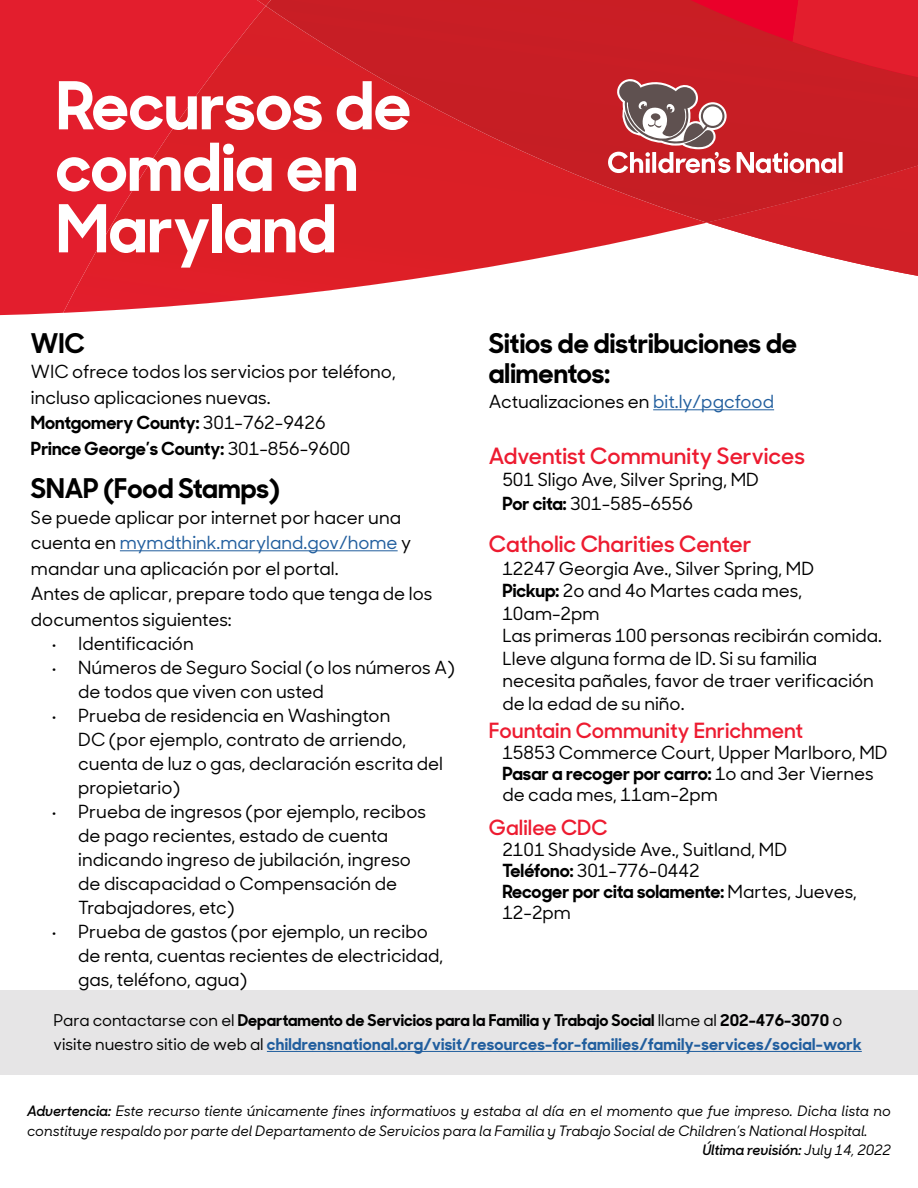
<style>
.page{position:relative;width:918px;height:1188px;background:#fff}
.page>*{position:absolute;margin:0;border:0;box-sizing:border-box;transform-origin:0 0}
.t1{font:700 66px/61.5px "Sharp Sans Display No 1";color:#fff}
.t2{font:700 27px/30px "Sharp Sans Display No 1";color:#000}
.t3{font:600 22.5px "Sharp Sans Display No 1";color:#ed1b30}
.t4{font:600 21px "Sharp Sans Display No 1";color:#ed1b30}
.t5{font:500 18px/24px "Sharp Sans Display No 1";color:#000}
.t6{font:700 18px/25.5px "Sharp Sans Display No 1";color:#000}
.t7{font:700 16.2px/24px "Sharp Sans Display No 1";letter-spacing:.005em;color:#215e9e}
.t8{font:italic 500 14.25px "Sharp Sans Display No 1";color:#000}
.t9{font:italic 600 14.25px "Sharp Sans Display No 1";color:#000}
.s1{font-weight:500}
.s2{color:#215e9e}
.s3{font-weight:700}
.s4{font-weight:500;color:#000}
.s5{color:#000}
.s6{font-weight:600}
</style>
<div class="page">
<div style="left:0;top:990px;width:918px;height:84px;background:#e6e5e6"></div>
<hr style="left:267px;top:1051px;width:595px;height:1px;background:#215e9e">
<div style="left:0;top:0;width:75px;height:316px;background:#e31e2d"></div>
<svg style="left:63px;top:6px;width:545px;height:307px"></svg>
<img style="left:266px;top:102px;width:342px;height:121px">
<hr style="left:120px;top:550px;width:278px;height:1px;background:#215e9e">
<hr style="left:653px;top:409px;width:121px;height:1px;background:#215e9e">
<svg style="left:75px;top:0;width:533px;height:102px;background:#d31e27"></svg>
<svg style="left:608px;top:0;width:310px;height:276px;background:#d1434a"></svg>
<p class="t1" style="left:56px;top:69px;width:357px">Recursos de comdia en<br>Maryland</p>
<p class="t2" style="left:31px;top:326px;width:55px">WIC</p>
<p class="t5" style="left:31px;top:358px;width:366px;line-height:25.5px">WIC ofrece todos los servicios por teléfono, incluso aplicaciones nuevas.</p>
<p class="t6" style="left:31px;top:409px;width:321px">Montgomery County: <span class="s1">301-762-9426<br></span>Prince George’s County: <span class="s1">301-856-9600</span></p>
<p class="t2" style="left:31px;top:471px;width:250px">SNAP (Food Stamps)</p>
<p class="t5" style="left:31px;top:504px;width:382px;line-height:25.5px">Se puede aplicar por internet por hacer una cuenta en <span class="s2">mymdthink.maryland.gov/home</span> y mandar una aplicación por el portal.</p>
<p class="t5" style="left:31px;top:580px;width:403px;line-height:25.5px">Antes de aplicar, prepare todo que tenga de los documentos siguientes:</p>
<p class="t5" style="left:51px;top:631px;width:144px">• Identificación</p>
<p class="t5" style="left:78px;top:655px;width:378px;text-indent:-27px">• Números de Seguro Social (o los números A) de todos que viven con usted</p>
<p class="t5" style="left:78px;top:703px;width:366px;text-indent:-27px">• Prueba de residencia en Washington<br>DC (por ejemplo, contrato de arriendo, cuenta de luz o gas, declaración escrita del propietario)</p>
<p class="t5" style="left:78px;top:799px;width:349px;text-indent:-27px">• Prueba de ingresos (por ejemplo, recibos de pago recientes, estado de cuenta indicando ingreso de jubilación, ingreso de discapacidad o Compensación de Trabajadores, etc)</p>
<p class="t5" style="left:78px;top:919px;width:367px;text-indent:-27px">• Prueba de gastos (por ejemplo, un recibo de renta, cuentas recientes de electricidad, gas, teléfono, agua)</p>
<p class="t2" style="left:489px;top:326px;width:310px">Sitios de distribuciones de alimentos:</p>
<p class="t5" style="left:489px;top:389px;width:287px">Actualizaciones en <span class="s2">bit.ly/pgcfood</span></p>
<p class="t3" style="left:489px;top:438px;width:318px">Adventist Community Services</p>
<p class="t5" style="left:502px;top:467px;width:258px">501 Sligo Ave, Silver Spring, MD</p>
<p class="t5" style="left:502px;top:491px;width:192px"><span class="s3">Por cita:</span> 301-585-6556</p>
<p class="t3" style="left:489px;top:527px;width:264px">Catholic Charities Center</p>
<p class="t5" style="left:502px;top:556px;width:313px">12247 Georgia Ave., Silver Spring, MD</p>
<p class="t5" style="left:502px;top:578px;width:301px"><span class="s3">Pickup:</span> 2o and 4o Martes cada mes,</p>
<p class="t5" style="left:502px;top:601px;width:99px">10am-2pm</p>
<p class="t5" style="left:502px;top:623px;width:381px">Las primeras 100 personas recibirán comida.</p>
<p class="t5" style="left:502px;top:646px;width:316px">Lleve alguna forma de ID. Si su familia</p>
<p class="t5" style="left:502px;top:668px;width:373px">necesita pañales, favor de traer verificación</p>
<p class="t5" style="left:502px;top:691px;width:184px">de la edad de su niño.</p>
<p class="t4" style="left:489px;top:714px;width:316px">Fountain Community Enrichment</p>
<p class="t5" style="left:502px;top:739px;width:387px">15853 Commerce Court, Upper Marlboro, MD</p>
<p class="t6" style="left:502px;top:759px;width:373px">Pasar a recoger por carro: <span class="s1">1o and 3er Viernes</span></p>
<p class="t5" style="left:502px;top:781px;width:217px">de cada mes, 11am-2pm</p>
<p class="t4" style="left:489px;top:811px;width:120px">Galilee CDC</p>
<p class="t5" style="left:502px;top:837px;width:286px">2101 Shadyside Ave., Suitland, MD</p>
<p class="t5" style="left:502px;top:858px;width:199px"><span class="s3">Teléfono:</span> 301-776-0442</p>
<p class="t6" style="left:502px;top:877px;width:356px">Recoger por cita solamente: <span class="s1">Martes, Jueves,</span></p>
<p class="t5" style="left:502px;top:900px;width:70px">12-2pm</p>
<p class="t7" style="left:54px;top:1007px;width:810px"><span class="s4">Para contactarse con el</span> <span class="s5">Departamento de Servicios para la Familia y Trabajo Social</span> <span class="s4">llame al</span> <span class="s5">202-476-3070</span> <span class="s4">o visite nuestro sitio de web al</span> childrensnational.org/visit/resources-for-families/family-services/social-work</p>
<p class="t8" style="left:27px;top:1101px;width:866px"><span class="s6">Advertencia:</span> Este recurso tiente únicamente fines informativos y estaba al día en el momento que fue impreso. Dicha lista no</p>
<p class="t8" style="left:27px;top:1120px;width:842px">constituye respaldo por parte del Departamento de Servicios para la Familia y Trabajo Social de Children’s National Hospital.</p>
<p class="t9" style="left:702px;top:1138px;width:190px">Última revisión: <span class="s1">July 14, 2022</span></p>
</div>
